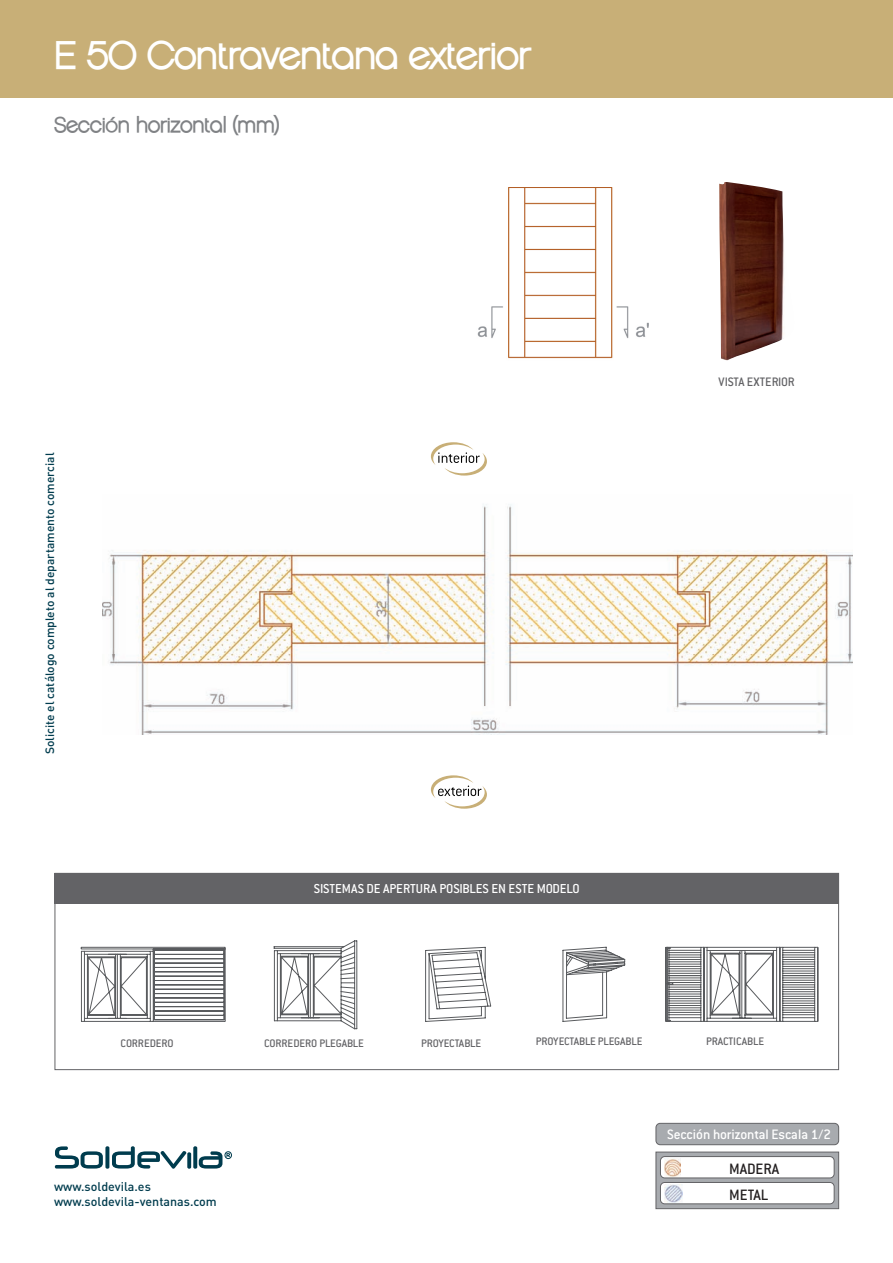
<style>
.page{position:relative;width:893px;height:1263px;background:#fff}
.page>*{position:absolute;margin:0;border:0;box-sizing:border-box;transform-origin:0 0}
.t1{font:700 37.5px "Beaumonde Zero One";color:#fff}
.t2{font:700 21px "Beaumonde Zero One";color:#808285}
.t3{font:500 16.5px/26.5px "Conduit ITC";color:#231f20}
.t4{font:500 15px "Conduit ITC";letter-spacing:-.015em;color:#fff}
.t5{font:500 14.25px "Conduit ITC";color:#fff}
.t6{font:500 13.5px "Conduit ITC";color:#636366}
.t7{font:500 12.45px/15px "DIN";color:#003c4e}
.t8{font:500 12px "Conduit ITC";letter-spacing:-.015em;color:#636366}
.t9{font:500 12px "DIN";color:#003c4e}
</style>
<div class="page">
<img style="left:477px;top:187px;width:172px;height:172px">
<img style="left:103px;top:504px;width:750px;height:230px">
<img style="left:719px;top:182px;width:65px;height:178px">
<div style="left:55px;top:873px;width:784px;height:30px;background:#636366"></div>
<div style="left:55px;top:873px;width:784px;height:197px;border:1px solid #636366"></div>
<svg style="left:80px;top:946px;width:146px;height:76px"></svg>
<svg style="left:425px;top:946px;width:67px;height:76px"></svg>
<svg style="left:665px;top:946px;width:153px;height:76px"></svg>
<svg style="left:562px;top:946px;width:64px;height:76px"></svg>
<svg style="left:273px;top:940px;width:85px;height:90px"></svg>
<svg style="left:55px;top:1146px;width:177px;height:23px"></svg>
<div style="left:0;top:0;width:893px;height:97px;background:#c8af77"></div>
<svg style="left:431px;top:442px;width:56px;height:34px"></svg>
<svg style="left:431px;top:775px;width:56px;height:34px"></svg>
<svg style="left:656px;top:1152px;width:183px;height:57px;background:#9c9ea2"></svg>
<div style="left:660px;top:1156px;width:174px;height:22px;background:#fff;border-radius:4px"></div>
<div style="left:660px;top:1156px;width:174px;height:22px;border:1px solid #636366;border-radius:4px"></div>
<div style="left:660px;top:1182px;width:174px;height:22px;background:#fff;border-radius:4px"></div>
<div style="left:660px;top:1182px;width:174px;height:22px;border:1px solid #636366;border-radius:4px"></div>
<img style="left:664px;top:1184px;width:18px;height:18px">
<div style="left:656px;top:1123px;width:183px;height:22px;background:#a8abaf;border-radius:4px"></div>
<div style="left:656px;top:1123px;width:183px;height:22px;border:1px solid #636366;border-radius:4px"></div>
<img style="left:664px;top:1158px;width:16px;height:18px">
<h1 class="t1" style="left:54px;top:33px;width:478px">E 50 Contraventana exterior</h1>
<h2 class="t2" style="left:54px;top:112px;width:227px">Sección horizontal (mm)</h2>
<p class="t9" style="left:42px;top:754px;width:303px;rotate:-90deg">Solicite el catálogo completo al departamento comercial</p>
<p class="t5" style="left:314px;top:880px;width:267px">SISTEMAS DE APERTURA POSIBLES EN ESTE MODELO</p>
<p class="t6" style="left:719px;top:374px;width:77px">VISTA EXTERIOR</p>
<p class="t8" style="left:121px;top:1036px;width:55px">CORREDERO</p>
<p class="t8" style="left:264px;top:1036px;width:101px">CORREDERO PLEGABLE</p>
<p class="t8" style="left:421px;top:1036px;width:62px">PROYECTABLE</p>
<p class="t8" style="left:536px;top:1034px;width:108px">PROYECTABLE PLEGABLE</p>
<p class="t8" style="left:706px;top:1034px;width:60px">PRACTICABLE</p>
<p class="t7" style="left:54px;top:1179px;width:164px">www.soldevila.es www.soldevila-ventanas.com</p>
<p class="t4" style="left:667px;top:1126px;width:165px">Sección horizontal Escala 1/2</p>
<h3 class="t3" style="left:729px;top:1155px;width:52px">MADERA<br>METAL</h3>
</div>
